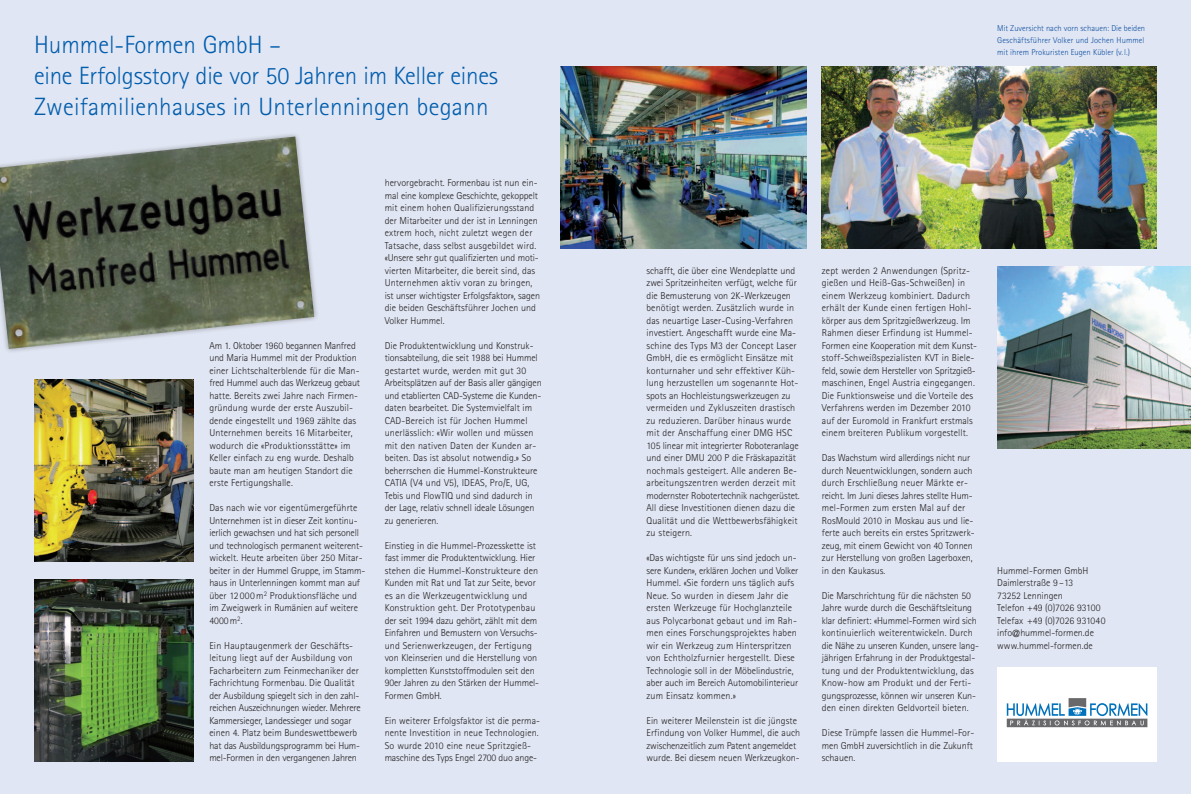
<style>
.page{position:relative;width:1191px;height:794px;background:#e0e6f3}
.page>*{position:absolute;margin:0;border:0;box-sizing:border-box;transform-origin:0 0}
.t1{font:300 25px/31px "Rotis Sans Serif Pro";color:#015dad}
.t2{font:300 10px/12.5px "Rotis Sans Serif Pro";color:#231f20}
.t3{font:300 8.5px/12px "Rotis Sans Serif Pro";letter-spacing:.005em;color:#0d4da1;text-align:justify}
.s1{font-family:"Univers Com 45"}
</style>
<div class="page">
<div style="left:997px;top:667px;width:160px;height:94px;background:#fff"></div>
<svg style="left:1006px;top:698px;width:141px;height:29px"></svg>
<img style="left:34px;top:379px;width:160px;height:182px">
<img style="left:34px;top:579px;width:160px;height:182px">
<img style="left:560px;top:67px;width:246px;height:181px">
<img style="left:822px;top:67px;width:335px;height:181px">
<img style="left:0;top:136px;width:314px;height:213px">
<img style="left:997px;top:267px;width:194px;height:182px">
<h1 class="t1" style="left:34px;top:30px;width:465px">Hummel-Formen GmbH –<br>eine Erfolgsstory die vor 50 Jahren im Keller eines<br>Zweifamilienhauses in Unterlenningen begann</h1>
<p class="t2" style="left:209px;top:339px;width:152px">Am 1. Oktober 1960 begannen Manfred und Maria Hummel mit der Produktion einer Lichtschalterblende für die Man&shy;fred Hummel auch das Werkzeug gebaut hatte. Bereits zwei Jahre nach Firmen&shy;gründung wurde der erste Auszubil&shy;dende eingestellt und 1969 zählte das Unternehmen bereits 16 Mitarbeiter, wodurch die «Produktionsstätte» im Keller einfach zu eng wurde. Deshalb baute man am heutigen Standort die erste Fertigungshalle.</p>
<p class="t2" style="left:209px;top:502px;width:157px">Das nach wie vor eigentümergeführte Unternehmen ist in dieser Zeit kontinu&shy;ierlich gewachsen und hat sich personell und technologisch permanent weiterent&shy;wickelt. Heute arbeiten über 250 Mitar&shy;beiter in der Hummel Gruppe, im Stamm&shy;haus in Unterlenningen kommt man auf über 12 000m<sup>2</sup> Produktionsfläche und im Zweigwerk in Rumänien auf weitere 4000m<sup>2</sup>.</p>
<p class="t2" style="left:209px;top:639px;width:153px">Ein Hauptaugenmerk der Geschäfts&shy;leitung liegt auf der Ausbildung von Facharbeitern zum Feinmechaniker der Fachrichtung Formenbau. Die Qualität der Ausbildung spiegelt sich in den zahl&shy;reichen Auszeichnungen wieder. Mehrere Kammersieger, Landessieger und sogar einen 4. Platz beim Bundeswettbewerb hat das Ausbildungsprogramm bei Hum&shy;mel-Formen in den vergangenen Jahren</p>
<p class="t2" style="left:385px;top:177px;width:157px">hervorgebracht. Formenbau ist nun ein&shy;mal eine komplexe Geschichte, gekoppelt mit einem hohen Qualifizierungsstand der Mitarbeiter und der ist in Lenningen extrem hoch, nicht zuletzt wegen der Tatsache, dass selbst ausgebildet wird. «Unsere sehr gut qualifizierten und moti&shy;vierten Mitarbeiter, die bereit sind, das Unternehmen aktiv voran zu bringen, ist unser wichtigster Erfolgsfaktor», sagen die beiden Geschäftsführer Jochen und Volker Hummel.</p>
<p class="t2" style="left:385px;top:339px;width:158px">Die Produktentwicklung und Konstruk&shy;tionsabteilung, die seit 1988 bei Hummel gestartet wurde, werden mit gut 30<br>Arbeitsplätzen auf der Basis aller gängigen und etablierten CAD-Systeme die Kunden&shy;daten bearbeitet. Die Systemvielfalt im CAD-Bereich ist für Jochen Hummel unerlässlich: «Wir wollen und müssen mit den nativen Daten der Kunden ar&shy;beiten. Das ist absolut notwendig.» So beherrschen die Hummel-Konstrukteure CATIA (V4 und V5), IDEAS, Pro/E, UG, Tebis und FlowTIQ und sind dadurch in der Lage, relativ schnell ideale Lösungen zu generieren.</p>
<p class="t2" style="left:385px;top:539px;width:155px">Einstieg in die Hummel-Prozesskette ist fast immer die Produktentwicklung. Hier stehen die Hummel-Konstrukteure den Kunden mit Rat und Tat zur Seite, bevor es an die Werkzeugentwicklung und Konstruktion geht. Der Prototypenbau der seit 1994 dazu gehört, zählt mit dem Einfahren und Bemustern von Versuchs&shy;und Serienwerkzeugen, der Fertigung von Kleinserien und die Herstellung von kompletten Kunststoffmodulen seit den 90er Jahren zu den Stärken der Hummel-Formen GmbH.</p>
<p class="t2" style="left:385px;top:714px;width:157px">Ein weiterer Erfolgsfaktor ist die perma&shy;nente Investition in neue Technologien.<br>So wurde 2010 eine neue Spritzgieß&shy;maschine des Typs Engel 2700 duo ange-</p>
<p class="t3" style="left:997px;top:23px;width:149px">Mit Zuversicht nach vorn schauen: Die beiden Geschäftsführer Volker und Jochen Hummel mit ihrem Prokuristen Eugen Kübler (v. l.)</p>
<p class="t2" style="left:646px;top:264px;width:155px">schafft, die über eine Wendeplatte und zwei Spritzeinheiten verfügt, welche für die Bemusterung von 2K-Werkzeugen benötigt werden. Zusätzlich wurde in das neuartige Laser-Cusing-Verfahren investiert. Angeschafft wurde eine Ma&shy;schine des Typs M3 der Concept Laser GmbH, die es ermöglicht Einsätze mit konturnaher und sehr effektiver Küh&shy;lung herzustellen um sogenannte Hot&shy;spots an Hochleistungswerkzeugen zu vermeiden und Zykluszeiten drastisch zu reduzieren. Darüber hinaus wurde mit der Anschaffung einer DMG HSC 105 linear mit integrierter Roboteranlage und einer DMU 200 P die Fräskapazität nochmals gesteigert. Alle anderen Be&shy;arbeitungszentren werden derzeit mit modernster Robotertechnik nachgerüstet.<br>All diese Investitionen dienen dazu die Qualität und die Wettbewerbsfähigkeit zu steigern.</p>
<p class="t2" style="left:646px;top:552px;width:153px">«Das wichtigste für uns sind jedoch un&shy;sere Kunden», erklären Jochen und Volker Hummel. «Sie fordern uns täglich aufs Neue. So wurden in diesem Jahr die ersten Werkzeuge für Hochglanzteile aus Polycarbonat gebaut und im Rah&shy;men eines Forschungsprojektes haben wir ein Werkzeug zum Hinterspritzen von Echtholzfurnier hergestellt. Diese Technologie soll in der Möbelindustrie, aber auch im Bereich Automobilinterieur zum Einsatz kommen.»</p>
<p class="t2" style="left:646px;top:714px;width:155px">Ein weiterer Meilenstein ist die jüngste Erfindung von Volker Hummel, die auch zwischenzeitlich zum Patent angemeldet wurde. Bei diesem neuen Werkzeugkon-</p>
<p class="t2" style="left:822px;top:264px;width:157px">zept werden 2 Anwendungen (Spritz&shy;gießen und Heiß-Gas-Schweißen) in einem Werkzeug kombiniert. Dadurch erhält der Kunde einen fertigen Hohl&shy;körper aus dem Spritzgießwerkzeug. Im Rahmen dieser Erfindung ist Hummel-Formen eine Kooperation mit dem Kunst&shy;stoff-Schweißspezialisten KVT in Biele&shy;feld, sowie dem Hersteller von Spritzgieß&shy;maschinen, Engel Austria eingegangen.<br>Die Funktionsweise und die Vorteile des Verfahrens werden im Dezember 2010 auf der Euromold in Frankfurt erstmals einem breiteren Publikum vorgestellt.</p>
<p class="t2" style="left:822px;top:452px;width:154px">Das Wachstum wird allerdings nicht nur durch Neuentwicklungen, sondern auch durch Erschließung neuer Märkte er&shy;reicht. Im Juni dieses Jahres stellte Hum&shy;mel-Formen zum ersten Mal auf der RosMould 2010 in Moskau aus und lie&shy;ferte auch bereits ein erstes Spritzwerk&shy;zeug, mit einem Gewicht von 40 Tonnen zur Herstellung von großen Lagerboxen, in den Kaukasus.</p>
<p class="t2" style="left:822px;top:589px;width:159px">Die Marschrichtung für die nächsten 50<br>Jahre wurde durch die Geschäftsleitung klar definiert: «Hummel-Formen wird sich kontinuierlich weiterentwickeln. Durch die Nähe zu unseren Kunden, unsere lang&shy;jährigen Erfahrung in der Produktgestal&shy;tung und der Produktentwicklung, das Know-how am Produkt und der Ferti&shy;gungsprozesse, können wir unseren Kun&shy;den einen direkten Geldvorteil bieten.</p>
<p class="t2" style="left:822px;top:727px;width:154px">Diese Trümpfe lassen die Hummel-For&shy;men GmbH zuversichtlich in die Zukunft schauen.</p>
<p class="t2" style="left:997px;top:564px;width:110px">Hummel-Formen GmbH<br>Daimlerstraße 9 –13<br>73252 Lenningen<br>Telefon +49 (0)7026 93100<br>Telefax +49 (0)7026 931040 info<span class="s1">@</span>hummel-formen.de www.hummel-formen.de</p>
</div>
